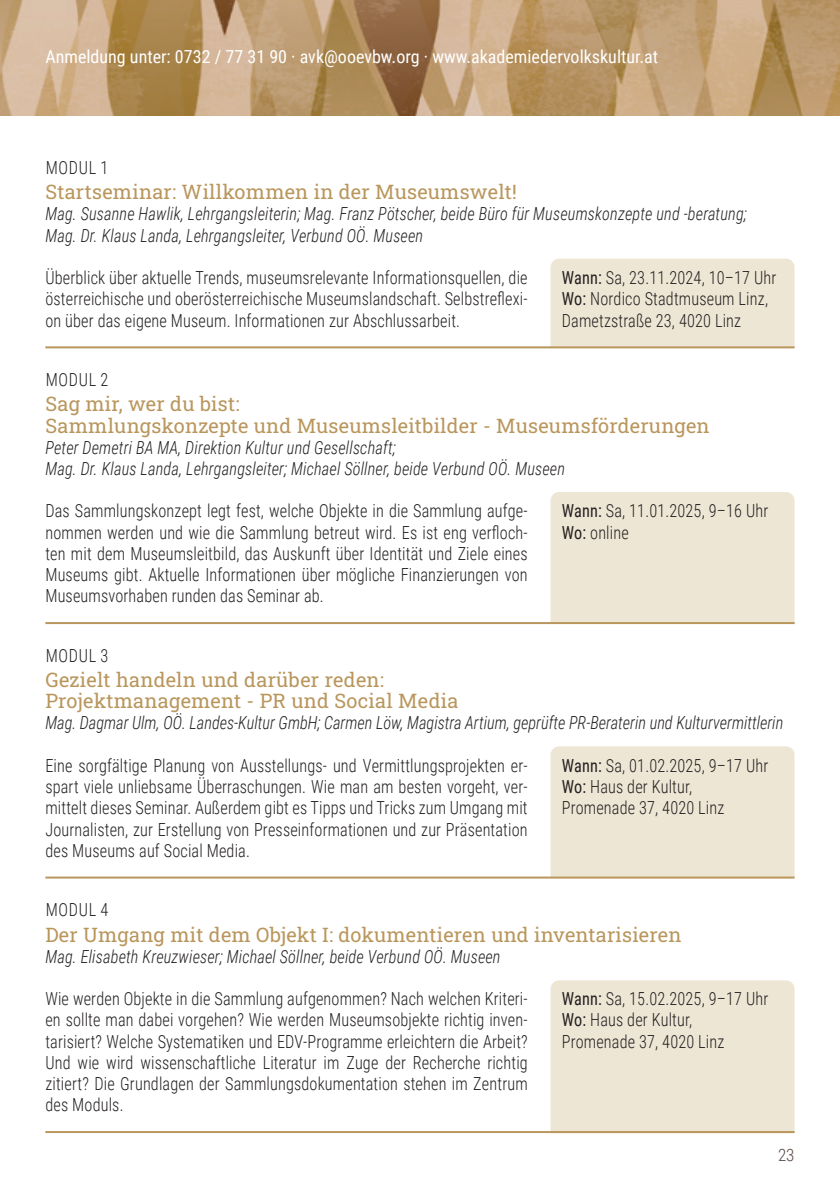
<style>
.page{position:relative;width:840px;height:1191px;background:#fff}
.page>*{position:absolute;margin:0;border:0;box-sizing:border-box;transform-origin:0 0}
.t1{font:20px/21.2px "Roboto Slab";letter-spacing:.01em;color:#b9965c}
.t2{font:300 18px/21.2px "Roboto Condensed";letter-spacing:.01em;color:#231f20;text-align:justify;scale:.9 1}
.t3{font:italic 300 18px/21.2px "Roboto Condensed";letter-spacing:.01em;color:#231f20;scale:.9 1}
.t4{font:18px "Roboto Condensed";color:#fff}
.t5{font:300 17px "Roboto Condensed";color:#574641}
.s1{font-weight:400}
</style>
<div class="page">
<img style="left:0;top:0;width:839px;height:115px">
<div style="left:550px;top:259px;width:244px;height:87px;background:#eee6d5"></div>
<div style="left:550px;top:492px;width:244px;height:130px;background:#eee6d5"></div>
<div style="left:550px;top:746px;width:244px;height:130px;background:#eee6d5"></div>
<div style="left:550px;top:980px;width:244px;height:151px;background:#eee6d5"></div>
<hr style="left:45px;top:346px;width:749px;height:2px;background:#b9965c">
<hr style="left:45px;top:622px;width:749px;height:2px;background:#b9965c">
<hr style="left:45px;top:876px;width:749px;height:2px;background:#b9965c">
<hr style="left:45px;top:1131px;width:749px;height:2px;background:#b9965c">
<p class="t4" style="left:45px;top:44px;width:614px">Anmeldung unter: 0732 / 77 31 90 · avk@ooevbw.org · www.akademiedervolkskultur.at</p>
<p class="t2" style="left:46px;top:156px;width:71px">MODUL 1</p>
<p class="t1" style="left:45px;top:181px;width:473px">Startseminar: Willkommen in der Museumswelt!</p>
<p class="t3" style="left:45px;top:203px;width:780px">Mag. Susanne Hawlik, Lehrgangsleiterin; Mag. Franz Pötscher, beide Büro für Museumskonzepte und -beratung;<br>Mag. Dr. Klaus Landa, Lehrgangsleiter, Verbund OÖ. Museen</p>
<p class="t2" style="left:45px;top:266px;width:537px">Überblick über aktuelle Trends, museumsrelevante Informationsquellen, die österreichische und oberösterreichische Museumslandschaft. Selbstreflexi&shy;on über das eigene Museum. Informationen zur Abschlussarbeit.</p>
<p class="t2" style="left:561px;top:266px;width:240px;text-align:left"><span class="s1">Wann:</span> Sa, 23.11.2024, 10–17 Uhr<br><span class="s1">Wo:</span> Nordico Stadtmuseum Linz,<br>Dametzstraße 23, 4020 Linz</p>
<p class="t2" style="left:46px;top:368px;width:71px">MODUL 2</p>
<p class="t1" style="left:45px;top:393px;width:665px">Sag mir, wer du bist:<br>Sammlungskonzepte und Museumsleitbilder - Museumsförderungen</p>
<p class="t3" style="left:45px;top:436px;width:578px">Peter Demetri BA MA, Direktion Kultur und Gesellschaft;<br>Mag. Dr. Klaus Landa, Lehrgangsleiter; Michael Söllner, beide Verbund OÖ. Museen</p>
<p class="t2" style="left:45px;top:500px;width:537px">Das Sammlungskonzept legt fest, welche Objekte in die Sammlung aufge&shy;nommen werden und wie die Sammlung betreut wird. Es ist eng verfloch&shy;ten mit dem Museumsleitbild, das Auskunft über Identität und Ziele eines Museums gibt. Aktuelle Informationen über mögliche Finanzierungen von Museumsvorhaben runden das Seminar ab.</p>
<p class="t2" style="left:561px;top:500px;width:231px"><span class="s1">Wann:</span> Sa, 11.01.2025, 9–16 Uhr<br><span class="s1">Wo:</span> online</p>
<p class="t2" style="left:46px;top:644px;width:71px">MODUL 3</p>
<p class="t1" style="left:45px;top:668px;width:414px">Gezielt handeln und darüber reden:<br>Projektmanagement - PR und Social Media</p>
<p class="t3" style="left:45px;top:712px;width:821px">Mag. Dagmar Ulm, OÖ. Landes-Kultur GmbH; Carmen Löw, Magistra Artium, geprüfte PR-Beraterin und Kulturvermittlerin</p>
<p class="t2" style="left:45px;top:754px;width:537px">Eine sorgfältige Planung von Ausstellungs- und Vermittlungsprojekten er&shy;spart viele unliebsame Überraschungen. Wie man am besten vorgeht, ver&shy;mittelt dieses Seminar. Außerdem gibt es Tipps und Tricks zum Umgang mit Journalisten, zur Erstellung von Presseinformationen und zur Präsentation des Museums auf Social Media.</p>
<p class="t2" style="left:561px;top:754px;width:231px;text-align:left"><span class="s1">Wann:</span> Sa, 01.02.2025, 9–17 Uhr<br><span class="s1">Wo:</span> Haus der Kultur,<br>Promenade 37, 4020 Linz</p>
<p class="t2" style="left:46px;top:898px;width:71px">MODUL 4</p>
<p class="t1" style="left:45px;top:923px;width:637px">Der Umgang mit dem Objekt I: dokumentieren und inventarisieren</p>
<p class="t3" style="left:45px;top:945px;width:507px">Mag. Elisabeth Kreuzwieser; Michael Söllner, beide Verbund OÖ. Museen</p>
<p class="t2" style="left:45px;top:987px;width:537px">Wie werden Objekte in die Sammlung aufgenommen? Nach welchen Kriteri&shy;en sollte man dabei vorgehen? Wie werden Museumsobjekte richtig inven&shy;tarisiert? Welche Systematiken und EDV-Programme erleichtern die Arbeit?<br>Und wie wird wissenschaftliche Literatur im Zuge der Recherche richtig zitiert? Die Grundlagen der Sammlungsdokumentation stehen im Zentrum des Moduls.</p>
<p class="t2" style="left:561px;top:987px;width:231px;text-align:left"><span class="s1">Wann:</span> Sa, 15.02.2025, 9–17 Uhr<br><span class="s1">Wo:</span> Haus der Kultur,<br>Promenade 37, 4020 Linz</p>
<p class="t5" style="left:777px;top:1142px;width:18px">23</p>
</div>
